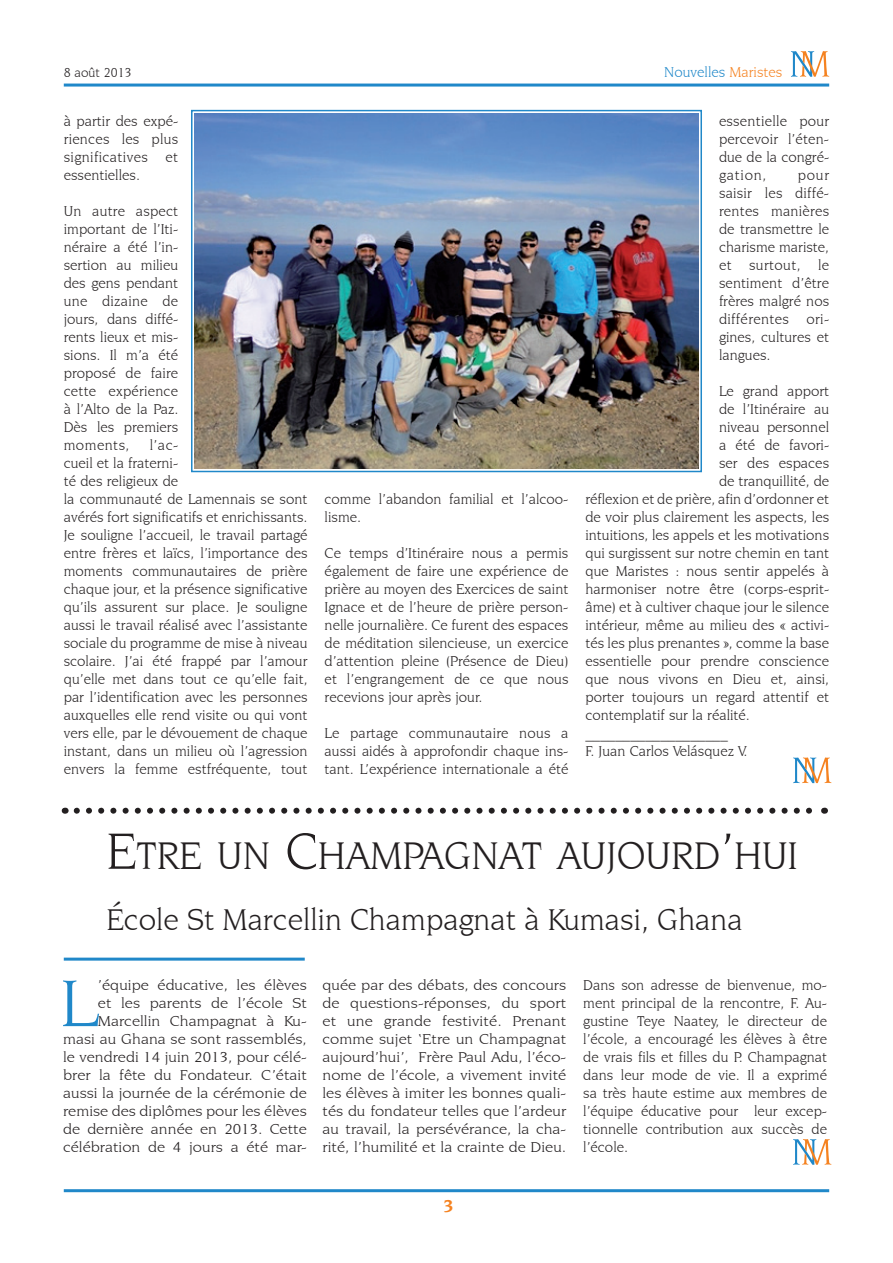
<style>
.page{position:relative;width:893px;height:1263px;background:#fff}
.page>*{position:absolute;margin:0;border:0;box-sizing:border-box;transform-origin:0 0}
.t1{font:70.2px "Novarese IT Cby BT";color:#2088c9;scale:1.1 1}
.t2{font:40.5px "Novarese IT Cby BT";color:#231f20}
.t3{font:31.5px "Novarese IT Cby BT";color:#231f20}
.t4{font:700 18px "Novarese IT Cby BT";color:#f58220}
.t5{font:15px/18px "Novarese IT Cby BT";color:#231f20;text-align:justify}
.t6{font:15px/18px "Novarese IT Cby BT";color:#231f20;text-align:right;scale:1.1 1}
.t7{font:15px "Novarese IT Cby BT";color:#2088c9}
.t8{font:13.5px "Novarese IT Cby BT";color:#231f20}
.s1{color:#f58220}
.s2{font-size:54px}
</style>
<div class="page">
<hr style="left:64px;top:1189px;width:765px;height:3px;background:#2088c9">
<hr style="left:64px;top:84px;width:765px;height:3px;background:#2088c9">
<svg style="left:791px;top:51px;width:38px;height:26px"></svg>
<svg style="left:793px;top:757px;width:38px;height:26px"></svg>
<img style="left:194px;top:113px;width:504px;height:355px">
<div style="left:191px;top:110px;width:511px;height:362px;border:2px solid #2088c9"></div>
<hr style="left:64px;top:958px;width:241px;height:3px;background:#2088c9">
<svg style="left:77px;top:808px;width:735px;height:6px"></svg>
<svg style="left:793px;top:1139px;width:38px;height:26px"></svg>
<p class="t8" style="left:64px;top:64px;width:69px">8 août 2013</p>
<p class="t7" style="left:664px;top:63px;width:120px">Nouvelles <span class="s1">Maristes</span></p>
<p class="t5" style="left:64px;top:112px;width:116px">à partir des expé&shy;riences les plus significatives et essentielles.</p>
<p class="t5" style="left:64px;top:202px;width:116px">Un autre aspect important de l’Iti&shy;néraire a été l’in&shy;sertion au milieu des gens pendant une dizaine de jours, dans diffé&shy;rents lieux et mis&shy;sions. Il m’a été proposé de faire cette expérience à l’Alto de la Paz.<br>Dès les premiers moments,</p>
<p class="t5" style="left:719px;top:112px;width:112px">essentielle pour percevoir l’éten&shy;due de la congré&shy;gation,</p>
<p class="t5" style="left:719px;top:166px;width:112px;text-indent:79px">pour saisir les diffé&shy;rentes manières de transmettre le charisme mariste, et surtout, le sentiment d’être frères malgré nos différentes ori&shy;gines, cultures et langues.</p>
<p class="t5" style="left:719px;top:382px;width:112px">Le grand apport</p>
<p class="t5" style="left:719px;top:400px;width:112px">de l’Itinéraire au</p>
<p class="t5" style="left:719px;top:418px;width:112px">niveau personnel</p>
<p class="t5" style="left:719px;top:436px;width:112px">a été de favori-</p>
<p class="t5" style="left:719px;top:454px;width:112px">ser des espaces</p>
<p class="t5" style="left:719px;top:472px;width:112px">de tranquillité, de</p>
<p class="t5" style="left:585px;top:490px;width:245px">réflexion et de prière, afin d’ordonner et</p>
<p class="t5" style="left:585px;top:508px;width:245px">de voir plus clairement les aspects, les</p>
<p class="t5" style="left:585px;top:526px;width:245px">intuitions, les appels et les motivations</p>
<p class="t5" style="left:585px;top:544px;width:245px">qui surgissent sur notre chemin en tant</p>
<p class="t5" style="left:585px;top:562px;width:245px">que Maristes : nous sentir appelés à</p>
<p class="t5" style="left:585px;top:580px;width:245px">harmoniser notre être (corps-esprit-</p>
<p class="t5" style="left:585px;top:598px;width:245px">âme) et à cultiver chaque jour le silence</p>
<p class="t5" style="left:585px;top:616px;width:245px">intérieur, même au milieu des « activi-</p>
<p class="t5" style="left:585px;top:634px;width:245px">tés les plus prenantes », comme la base</p>
<p class="t5" style="left:585px;top:652px;width:245px">essentielle pour prendre conscience</p>
<p class="t5" style="left:585px;top:670px;width:245px">que nous vivons en Dieu et, ainsi,</p>
<p class="t5" style="left:585px;top:688px;width:245px">porter toujours un regard attentif et</p>
<p class="t5" style="left:585px;top:706px;width:166px">contemplatif sur la réalité.</p>
<p class="t5" style="left:585px;top:724px;width:144px">___________________</p>
<p class="t5" style="left:585px;top:742px;width:163px">F. Juan Carlos Velásquez V.</p>
<p class="t5" style="left:64px;top:436px;width:245px;text-align:left;text-indent:86px">l’ac-<br>cueil et la fraterni-<br>té des religieux de<br>la communauté de Lamennais se sont avérés fort significatifs et enrichissants.<br>Je souligne l’accueil, le travail partagé entre frères et laïcs, l’importance des moments communautaires de prière chaque jour, et la présence significative qu’ils assurent sur place. Je souligne aussi le travail réalisé avec l’assistante sociale du programme de mise à niveau scolaire. J’ai été frappé par l’amour qu’elle met dans tout ce qu’elle fait, par l’identification avec les personnes auxquelles elle rend visite ou qui vont vers elle, par le dévouement de chaque instant, dans un milieu où l’agression envers la femme estfréquente, tout</p>
<p class="t5" style="left:325px;top:490px;width:245px">comme l’abandon familial et l’alcoo&shy;lisme.</p>
<p class="t5" style="left:325px;top:544px;width:245px">Ce temps d’Itinéraire nous a permis également de faire une expérience de prière au moyen des Exercices de saint Ignace et de l’heure de prière person&shy;nelle journalière. Ce furent des espaces de méditation silencieuse, un exercice d’attention pleine (Présence de Dieu) et l’engrangement de ce que nous recevions jour après jour.</p>
<p class="t5" style="left:325px;top:724px;width:245px">Le partage communautaire nous a aussi aidés à approfondir chaque ins&shy;tant. L’expérience internationale a été</p>
<h2 class="t2" style="left:106px;top:831px;width:693px"><span class="s2">E</span>TRE UN <span class="s2">C</span>HAMPAGNAT AUJOURD<span class="s2">’</span>HUI</h2>
<h3 class="t3" style="left:106px;top:901px;width:638px">École St Marcellin Champagnat à Kumasi, Ghana</h3>
<p class="t6" style="left:63px;top:976px;width:223px">’équipe éducative, les élèves<br>et les parents de l’école St<br>Marcellin Champagnat à Ku&shy;masi au Ghana se sont rassemblés, le vendredi 14 juin 2013, pour célé&shy;brer la fête du Fondateur. C’était aussi la journée de la cérémonie de remise des diplômes pour les élèves de dernière année en 2013. Cette célébration de 4 jours a été mar-</p>
<p class="t6" style="left:322px;top:976px;width:223px;text-align:justify">quée par des débats, des concours de questions-réponses, du sport et une grande festivité. Prenant comme sujet ‘Etre un Champagnat aujourd’hui’, Frère Paul Adu, l’éco&shy;nome de l’école, a vivement invité les élèves à imiter les bonnes quali&shy;tés du fondateur telles que l’ardeur au travail, la persévérance, la cha&shy;rité, l’humilité et la crainte de Dieu.</p>
<p class="t5" style="left:583px;top:976px;width:245px">Dans son adresse de bienvenue, mo&shy;ment principal de la rencontre, F. Au&shy;gustine Teye Naatey, le directeur de l’école, a encouragé les élèves à être de vrais fils et filles du P. Champagnat dans leur mode de vie. Il a exprimé sa très haute estime aux membres de l’équipe éducative pour leur excep&shy;tionnelle contribution aux succès de l’école.</p>
<h1 class="t1" style="left:60px;top:961px;width:36px">L</h1>
<p class="t4" style="left:443px;top:1195px;width:12px">3</p>
</div>
